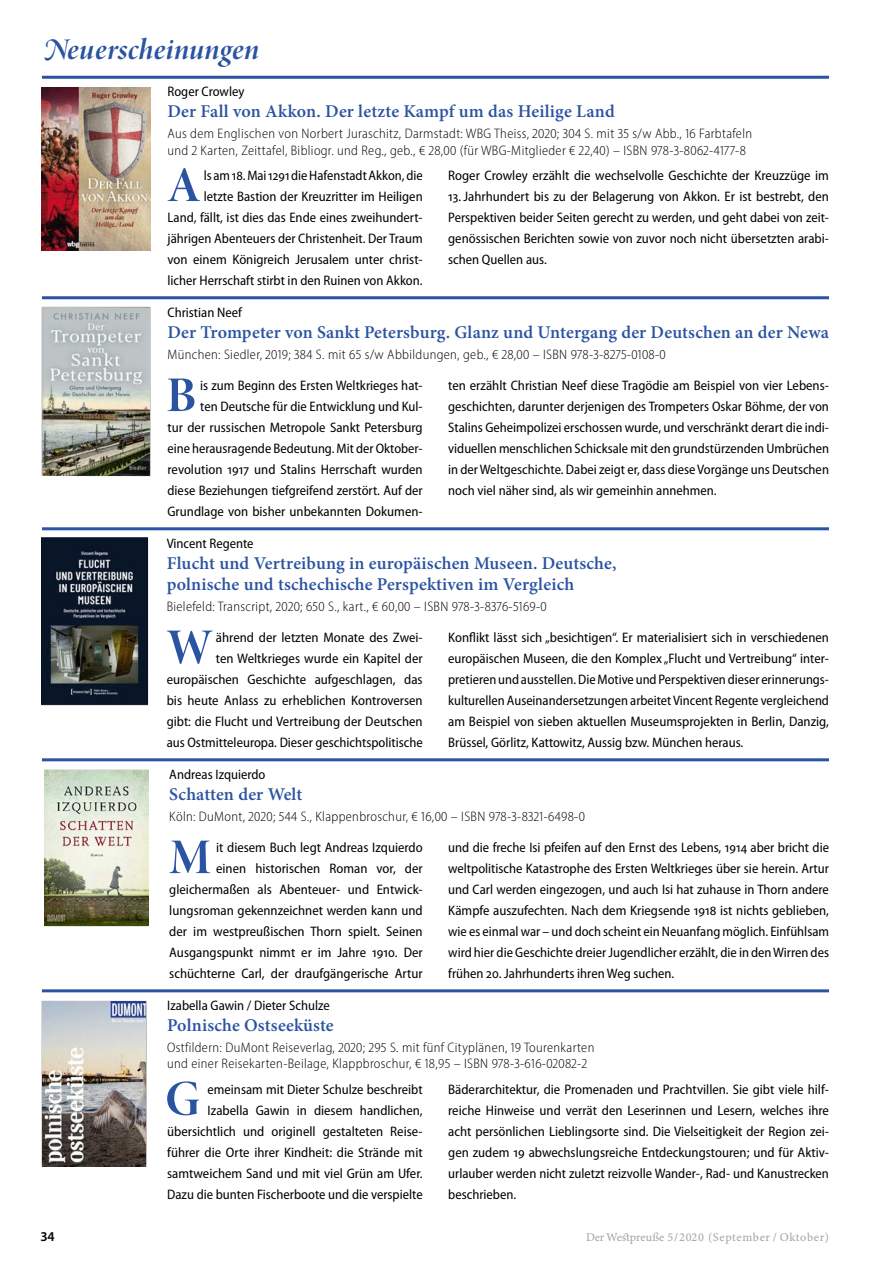
<style>
.page{position:relative;width:893px;height:1263px;background:#fff}
.page>*{position:absolute;margin:0;border:0;box-sizing:border-box;transform-origin:0 0}
.t1{font:50.1px "Minion Pro Bold Disp";color:#2a53a1}
.t2{font:30px "Minion Pro Bold It Disp";letter-spacing:.005em;color:#2a53a1}
.t3{font:600 18px/21px "Minion Pro";letter-spacing:.01em;color:#2a53a1}
.t4{font:semi-condensed 13.8px/21px "Myriad Pro";color:#000;text-align:right}
.t5{font:300 semi-condensed 13.8px/16.5px "Myriad Pro";letter-spacing:.025em;color:#000}
.t6{font:600 13.5px "Myriad Pro";color:#000}
.t7{font:12px "Minion Pro Capt";letter-spacing:.04em;color:#a4a4a4}
</style>
<div class="page">
<hr style="left:42px;top:76px;width:787px;height:3px;background:#2a53a1">
<hr style="left:42px;top:296px;width:787px;height:3px;background:#2a53a1">
<hr style="left:42px;top:527px;width:787px;height:3px;background:#2a53a1">
<hr style="left:42px;top:758px;width:787px;height:3px;background:#2a53a1">
<hr style="left:42px;top:989px;width:787px;height:3px;background:#2a53a1">
<div style="left:41px;top:87px;width:110px;height:164px;background:#000;opacity:.4"></div>
<img style="left:42px;top:88px;width:109px;height:162px">
<div style="left:41px;top:306px;width:110px;height:170px;background:#000;opacity:.4"></div>
<img style="left:43px;top:307px;width:107px;height:168px">
<div style="left:41px;top:537px;width:107px;height:168px;background:#000;opacity:.4"></div>
<img style="left:42px;top:538px;width:106px;height:166px">
<div style="left:44px;top:769px;width:105px;height:157px;background:#000;opacity:.4"></div>
<img style="left:45px;top:770px;width:103px;height:155px">
<div style="left:42px;top:1000px;width:105px;height:166px;background:#000;opacity:.4"></div>
<img style="left:43px;top:1001px;width:103px;height:165px">
<h2 class="t2" style="left:43px;top:30px;width:218px">Neuerscheinungen</h2>
<p class="t4" style="left:168px;top:81px;width:78px">Roger Crowley</p>
<h3 class="t3" style="left:168px;top:101px;width:449px">Der Fall von Akkon. Der letzte Kampf um das Heilige Land</h3>
<p class="t5" style="left:168px;top:125px;width:586px">Aus dem Englischen von Norbert Juraschitz, Darmstadt: WBG Theiss, 2020; 304 S. mit 35 s/w Abb., 16 Farbtafeln und 2 Karten, Zeittafel, Bibliogr. und Reg., geb., € 28,00 (für WBG-Mitglieder € 22,40) – ISBN 978-3-8062-4177-8</p>
<h1 class="t1" style="left:167px;top:152px;width:35px">A</h1>
<p class="t4" style="left:168px;top:165px;width:257px">ls am 18. Mai 1291 die Hafenstadt Akkon, die<br>letzte Bastion der Kreuzritter im Heiligen<br>Land, fällt, ist dies das Ende eines zweihundert&shy;jährigen Abenteuers der Christenheit. Der Traum von einem Königreich Jerusalem unter christ&shy;licher Herrschaft stirbt in den Ruinen von Akkon.</p>
<p class="t4" style="left:448px;top:165px;width:382px;text-align:justify">Roger Crowley erzählt die wechselvolle Geschichte der Kreuzzüge im 13.Jahrhundert bis zu der Belagerung von Akkon. Er ist bestrebt, den Perspektiven beider Seiten gerecht zu werden, und geht dabei von zeit&shy;genössischen Berichten sowie von zuvor noch nicht übersetzten arabi&shy;schen Quellen aus.</p>
<p class="t4" style="left:168px;top:302px;width:76px">Christian Neef</p>
<h3 class="t3" style="left:168px;top:321px;width:663px">Der Trompeter von Sankt Petersburg. Glanz und Untergang der Deutschen an der Newa</h3>
<p class="t5" style="left:168px;top:346px;width:500px">München: Siedler, 2019; 384 S. mit 65 s/w Abbildungen, geb., € 28,00 – ISBN 978-3-8275-0108-0</p>
<h1 class="t1" style="left:166px;top:362px;width:32px">B</h1>
<p class="t4" style="left:168px;top:375px;width:257px">is zum Beginn des Ersten Weltkrieges hat-<br>ten Deutsche für die Entwicklung und Kul-<br>tur der russischen Metropole Sankt Petersburg eine herausragende Bedeutung. Mit der Oktober&shy;revolution 1917 und Stalins Herrschaft wurden diese Beziehungen tiefgreifend zerstört. Auf der Grundlage von bisher unbekannten Dokumen-</p>
<p class="t4" style="left:448px;top:375px;width:382px;text-align:justify">ten erzählt Christian Neef diese Tragödie am Beispiel von vier Lebens&shy;geschichten, darunter derjenigen des Trompeters Oskar Böhme, der von Stalins Geheimpolizei erschossen wurde, und verschränkt derart die indi&shy;viduellen menschlichen Schicksale mit den grundstürzenden Umbrüchen in der Weltgeschichte. Dabei zeigt er, dass diese Vorgänge uns Deutschen noch viel näher sind, als wir gemeinhin annehmen.</p>
<p class="t4" style="left:167px;top:533px;width:88px">Vincent Regente</p>
<h3 class="t3" style="left:167px;top:552px;width:451px">Flucht und Vertreibung in europäischen Museen. Deutsche, polnische und tschechische Perspektiven im Vergleich</h3>
<p class="t5" style="left:167px;top:598px;width:381px">Bielefeld: Transcript, 2020; 650 S., kart., € 60,00 – ISBN 978-3-8376-5169-0</p>
<h1 class="t1" style="left:167px;top:614px;width:47px">W</h1>
<p class="t4" style="left:167px;top:627px;width:257px">ährend der letzten Monate des Zwei-<br>ten Weltkrieges wurde ein Kapitel der europäischen Geschichte aufgeschlagen, das bis heute Anlass zu erheblichen Kontroversen gibt: die Flucht und Vertreibung der Deutschen aus Ostmitteleuropa. Dieser geschichtspolitische</p>
<p class="t4" style="left:448px;top:627px;width:382px;text-align:justify">Konflikt lässt sich „besichtigen“. Er materialisiert sich in verschiedenen europäischen Museen, die den Komplex „Flucht und Vertreibung“ inter&shy;pretieren und ausstellen. Die Motive und Perspektiven dieser erinnerungs&shy;kulturellen Auseinandersetzungen arbeitet Vincent Regente vergleichend am Beispiel von sieben aktuellen Museumsprojekten in Berlin, Danzig, Brüssel, Görlitz, Kattowitz, Aussig bzw. München heraus.</p>
<p class="t4" style="left:169px;top:764px;width:98px">Andreas Izquierdo</p>
<h3 class="t3" style="left:169px;top:783px;width:135px">Schatten der Welt</h3>
<p class="t5" style="left:169px;top:808px;width:417px">Köln: DuMont, 2020; 544 S., Klappenbroschur, € 16,00 – ISBN 978-3-8321-6498-0</p>
<h1 class="t1" style="left:169px;top:824px;width:44px">M</h1>
<p class="t4" style="left:169px;top:837px;width:255px">it diesem Buch legt Andreas Izquierdo<br>einen historischen Roman vor, der gleichermaßen als Abenteuer- und Entwick&shy;lungsroman gekennzeichnet werden kann und der im westpreußischen Thorn spielt. Seinen Ausgangspunkt nimmt er im Jahre 1910. Der schüchterne Carl, der draufgängerische Artur</p>
<p class="t4" style="left:448px;top:837px;width:382px;text-align:justify">und die freche Isi pfeifen auf den Ernst des Lebens, 1914 aber bricht die weltpolitische Katastrophe des Ersten Weltkrieges über sie herein. Artur und Carl werden eingezogen, und auch Isi hat zuhause in Thorn andere Kämpfe auszufechten. Nach dem Kriegsende 1918 ist nichts geblieben, wie es einmal war – und doch scheint ein Neuanfang möglich. Einfühlsam wird hier die Geschichte dreier Jugendlicher erzählt, die in den Wirren des frühen 20. Jahrhunderts ihren Weg suchen.</p>
<p class="t4" style="left:167px;top:995px;width:164px">Izabella Gawin / Dieter Schulze</p>
<h3 class="t3" style="left:167px;top:1014px;width:168px">Polnische Ostseeküste</h3>
<p class="t5" style="left:167px;top:1039px;width:429px">Ostfildern: DuMont Reiseverlag, 2020; 295 S. mit fünf Cityplänen, 19 Tourenkarten und einer Reisekarten-Beilage, Klappbroschur, € 18,95 – ISBN 978-3-616-02082-2</p>
<h1 class="t1" style="left:165px;top:1066px;width:36px">G</h1>
<p class="t4" style="left:167px;top:1079px;width:257px">emeinsam mit Dieter Schulze beschreibt Izabella Gawin in diesem handlichen, übersichtlich und originell gestalteten Reise&shy;führer die Orte ihrer Kindheit: die Strände mit samtweichem Sand und mit viel Grün am Ufer.<br>Dazu die bunten Fischerboote und die verspielte</p>
<p class="t4" style="left:448px;top:1079px;width:382px;text-align:justify">Bäderarchitektur, die Promenaden und Prachtvillen. Sie gibt viele hilf&shy;reiche Hinweise und verrät den Leserinnen und Lesern, welches ihre acht persönlichen Lieblingsorte sind. Die Vielseitigkeit der Region zei&shy;gen zudem 19 abwechslungsreiche Entdeckungstouren; und für Aktiv&shy;urlauber werden nicht zuletzt reizvolle Wander-, Rad- und Kanustrecken beschrieben.</p>
<p class="t6" style="left:40px;top:1227px;width:16px">34</p>
<p class="t7" style="left:586px;top:1228px;width:245px">Der Westpreuße 5/2020 (September / Oktober)</p>
</div>
